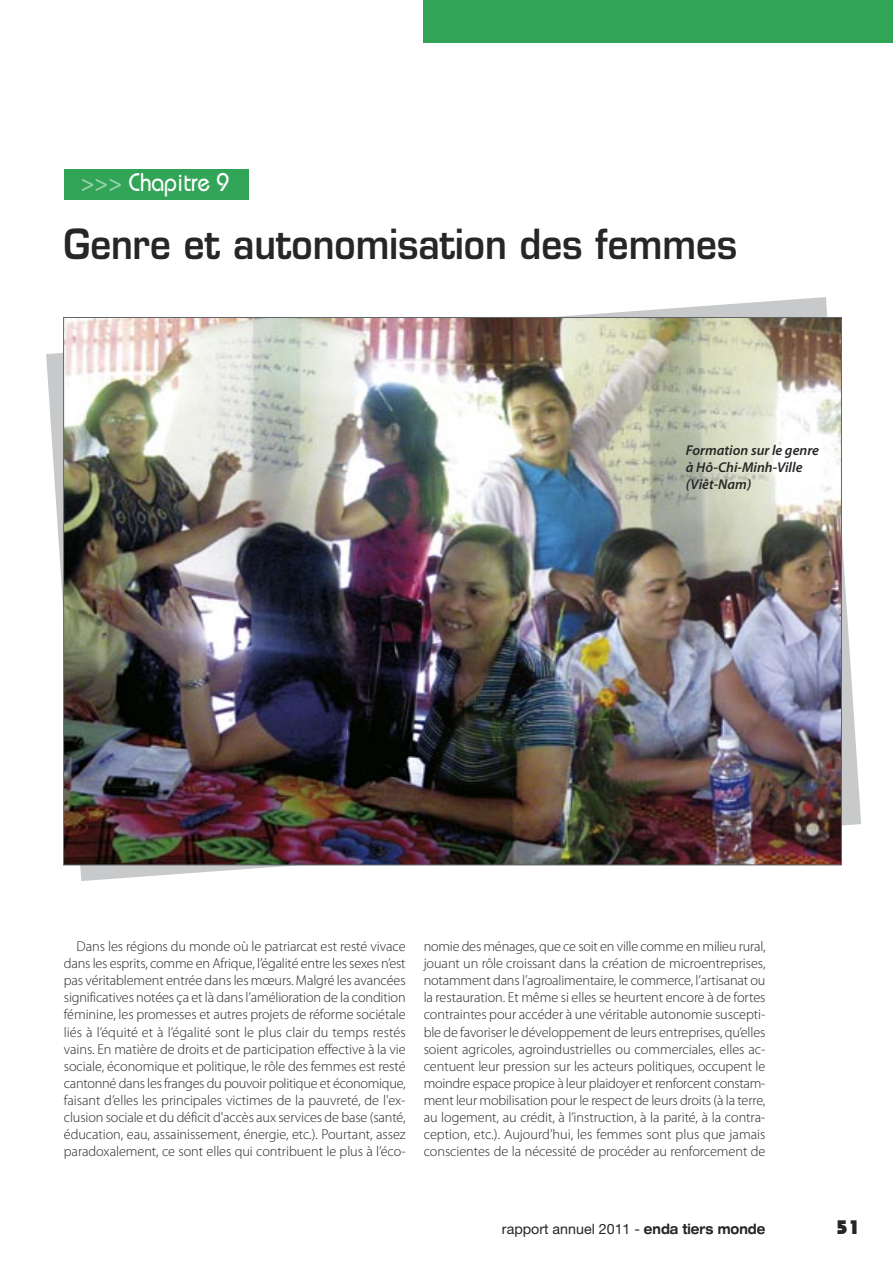
<style>
.page{position:relative;width:893px;height:1263px;background:#fff}
.page>*{position:absolute;margin:0;border:0;box-sizing:border-box;transform-origin:0 0}
.t1{font:600 40.5px "Eurostile";color:#272627;scale:.9 1}
.t2{font:25.5px "Bahamas Plain";color:#fff;scale:.9 1}
.t3{font:19.5px "Bahamas Heavy Plain";color:#272627}
.t4{font:300 14.25px/17.1px "Myriad Pro";letter-spacing:-.005em;color:#272627;text-align:justify}
.t5{font:italic 600 14.25px/17.1px "Myriad Pro";color:#272627}
.t6{font:14.25px "Helvetica Neue";color:#272627}
.s1{color:#98d2ab}
.s2{font-weight:700;font-stretch:expanded}
</style>
<div class="page">
<div style="left:423px;top:0;width:470px;height:43px;background:#32a457"></div>
<div style="left:64px;top:169px;width:184px;height:31px;background:#32a457"></div>
<svg style="left:46px;top:297px;width:815px;height:584px"></svg>
<img style="left:65px;top:319px;width:775px;height:544px">
<h2 class="t2" style="left:81px;top:167px;width:166px"><span class="s1">&gt;&gt;&gt;</span> Chapitre 9</h2>
<h1 class="t1" style="left:64px;top:228px;width:750px">Genre et autonomisation des femmes</h1>
<p class="t5" style="left:686px;top:443px;width:135px">Formation sur le genre à Hô-Chi-Minh-Ville (Viêt-Nam)</p>
<p class="t4" style="left:64px;top:939px;width:343px;text-indent:13px">Dans les régions du monde où le patriarcat est resté vivace dans les esprits, comme en Afrique, l’égalité entre les sexes n’est pas véritablement entrée dans les mœurs. Malgré les avancées significatives notées ça et là dans l’amélioration de la condition féminine, les promesses et autres projets de réforme sociétale liés à l’équité et à l’égalité sont le plus clair du temps restés vains. En matière de droits et de participation effective à la vie sociale, économique et politique, le rôle des femmes est resté cantonné dans les franges du pouvoir politique et économique, faisant d’elles les principales victimes de la pauvreté, de l'ex&shy;clusion sociale et du déficit d'accès aux services de base (santé, éducation, eau, assainissement, énergie, etc.). Pourtant, assez paradoxalement, ce sont elles qui contribuent le plus à l’éco-</p>
<p class="t4" style="left:424px;top:939px;width:343px">nomie des ménages, que ce soit en ville comme en milieu rural, jouant un rôle croissant dans la création de microentreprises, notamment dans l’agroalimentaire, le commerce, l’artisanat ou la restauration. Et même si elles se heurtent encore à de fortes contraintes pour accéder à une véritable autonomie suscepti&shy;ble de favoriser le développement de leurs entreprises, qu’elles soient agricoles, agroindustrielles ou commerciales, elles ac&shy;centuent leur pression sur les acteurs politiques, occupent le moindre espace propice à leur plaidoyer et renforcent constam&shy;ment leur mobilisation pour le respect de leurs droits (à la terre, au logement, au crédit, à l’instruction, à la parité, à la contra&shy;ception, etc.). Aujourd’hui, les femmes sont plus que jamais conscientes de la nécessité de procéder au renforcement de</p>
<p class="t6" style="left:502px;top:1221px;width:265px">rapport annuel 2011 - <span class="s2">enda tiers monde</span></p>
<h3 class="t3" style="left:836px;top:1216px;width:25px">51</h3>
</div>
